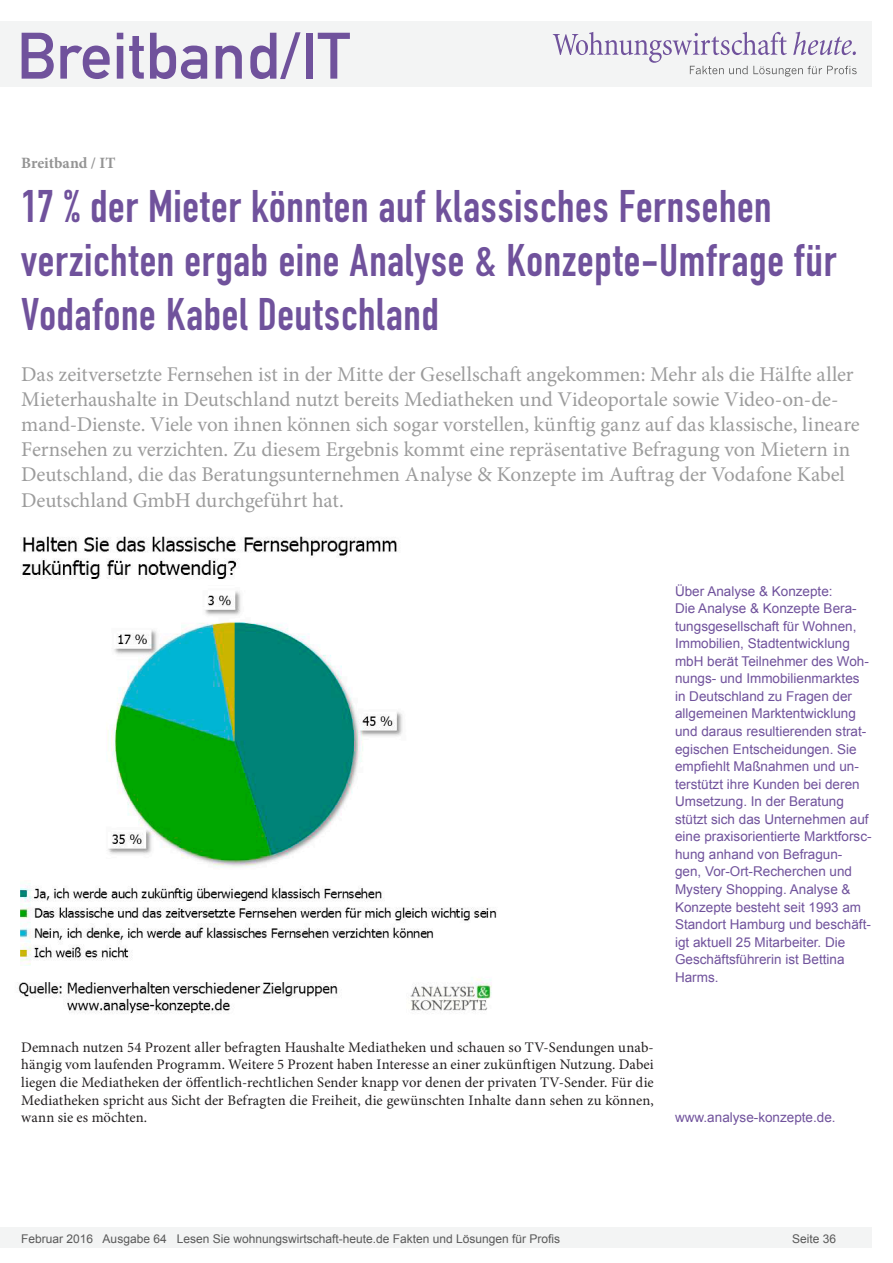
<style>
.page{position:relative;width:893px;height:1263px;background:#fff}
.page>*{position:absolute;margin:0;border:0;box-sizing:border-box;transform-origin:0 0}
.t1{font:64.5px "DIN Mittelschrift";color:#70529c}
.t2{font:45px/54px "DIN Engschrift";letter-spacing:.015em;color:#70529c}
.t3{font:21px/25.2px "Minion Pro";letter-spacing:-.005em;color:#9c9c9c}
.t4{font:700 15.75px "Minion Pro";letter-spacing:-.005em;color:#949494}
.t5{font:14.7px/17.5px "Minion Pro";letter-spacing:.005em;color:#231f20;text-align:justify}
.t6{font:13.5px/17.5px "Arial";color:#70529c}
.t7{font:12px "Arial";color:#595959}
</style>
<div class="page">
<div style="left:0;top:1227px;width:872px;height:20px;background:#f3f4f4"></div>
<div style="left:0;top:21px;width:872px;height:66px;background:#f3f4f4"></div>
<svg style="left:553px;top:32px;width:304px;height:45px"></svg>
<img style="left:18px;top:536px;width:479px;height:478px">
<h1 class="t1" style="left:17px;top:18px;width:335px">Breitband/IT</h1>
<p class="t4" style="left:21px;top:152px;width:96px">Breitband / IT</p>
<h2 class="t2" style="left:21px;top:180px;width:816px">17 % der Mieter könnten auf klassisches Fernsehen verzichten ergab eine Analyse &amp; Konzepte-Umfrage für<br>Vodafone Kabel Deutschland</h2>
<p class="t3" style="left:21px;top:361px;width:840px">Das zeitversetzte Fernsehen ist in der Mitte der Gesellschaft angekommen: Mehr als die Hälfte aller Mieterhaushalte in Deutschland nutzt bereits Mediatheken und Videoportale sowie Video-on-de&shy;mand-Dienste. Viele von ihnen können sich sogar vorstellen, künftig ganz auf das klassische, lineare Fernsehen zu verzichten. Zu diesem Ergebnis kommt eine repräsentative Befragung von Mietern in Deutschland, die das Beratungsunternehmen Analyse &amp; Konzepte im Auftrag der Vodafone Kabel Deutschland GmbH durchgeführt hat.</p>
<p class="t6" style="left:675px;top:582px;width:198px">Über Analyse &amp; Konzepte:<br>Die Analyse &amp; Konzepte Bera&shy;tungsgesellschaft für Wohnen,<br>Immobilien, Stadtentwicklung mbH berät Teilnehmer des Woh&shy;nungs- und Immobilienmarktes in Deutschland zu Fragen der allgemeinen Marktentwicklung und daraus resultierenden strat&shy;egischen Entscheidungen. Sie empfiehlt Maßnahmen und un&shy;terstützt ihre Kunden bei deren<br>Umsetzung. In der Beratung stützt sich das Unternehmen auf eine praxisorientierte Marktforsc&shy;hung anhand von Befragun&shy;gen, Vor-Ort-Recherchen und<br>Mystery Shopping. Analyse &amp;<br>Konzepte besteht seit 1993 am<br>Standort Hamburg und beschäft&shy;igt aktuell 25 Mitarbeiter. Die<br>Geschäftsführerin ist Bettina<br>Harms.</p>
<p class="t5" style="left:21px;top:1038px;width:634px">Demnach nutzen 54 Prozent aller befragten Haushalte Mediatheken und schauen so TV-Sendungen unab&shy;hängig vom laufenden Programm. Weitere 5 Prozent haben Interesse an einer zukünftigen Nutzung. Dabei liegen die Mediatheken der öffentlich-rechtlichen Sender knapp vor denen der privaten TV-Sender. Für die Mediatheken spricht aus Sicht der Befragten die Freiheit, die gewünschten Inhalte dann sehen zu können, wann sie es möchten.</p>
<p class="t6" style="left:675px;top:1109px;width:162px">www.analyse-konzepte.de.</p>
<p class="t7" style="left:21px;top:1230px;width:540px">Februar 2016 Ausgabe 64 Lesen Sie wohnungswirtschaft-heute.de Fakten und Lösungen für Profis</p>
<p class="t7" style="left:792px;top:1231px;width:46px">Seite 36</p>
</div>
